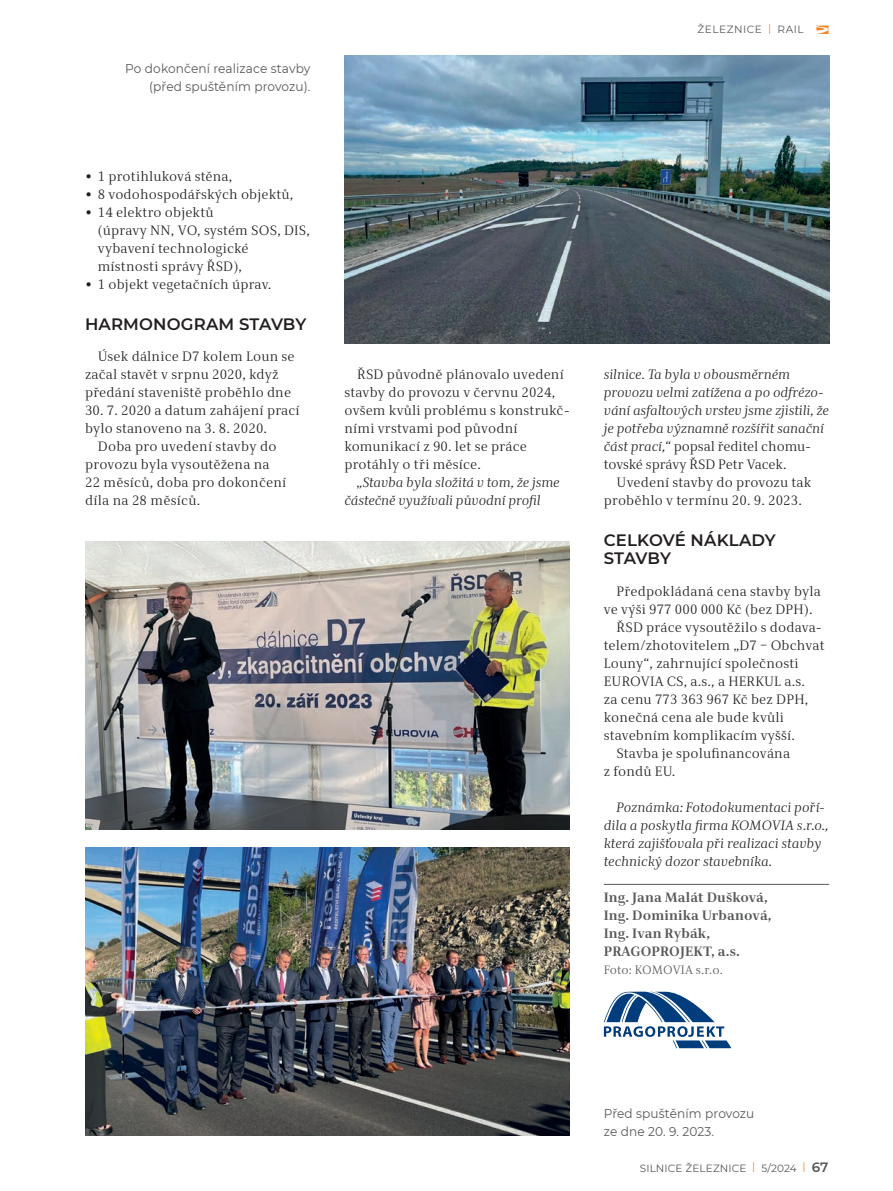
<style>
.page{position:relative;width:893px;height:1191px;background:#fff}
.page>*{position:absolute;margin:0;border:0;box-sizing:border-box;transform-origin:0 0}
.t1{font:600 16.5px/18px "Montserrat";letter-spacing:.01em;color:#231f20}
.t2{font:13.5px/18px "Alfon";letter-spacing:.01em;color:#231f20}
.t3{font:italic 13.5px/18px "Alfon";letter-spacing:-.005em;color:#231f20}
.t4{font:700 13.5px/18px "Alfon";letter-spacing:.01em;color:#57585a}
.t5{font:12.75px/18px "Montserrat";letter-spacing:.01em;color:#57585a;scale:.95 1}
.t6{font:12px "Alfon";color:#57585a}
.t7{font:10.5px "Montserrat";letter-spacing:.01em;color:#57585a}
.t8{font:10.5px "Montserrat";letter-spacing:.05em;color:#57585a}
.s1{color:#f58220}
.s2{font-style:normal}
.s3{font-weight:600;font-size:13.5px}
</style>
<div class="page">
<svg style="left:816px;top:26px;width:12px;height:8px"></svg>
<hr style="left:604px;top:884px;width:225px;height:1px;background:#57585a">
<img style="left:85px;top:541px;width:485px;height:288px">
<img style="left:344px;top:55px;width:485px;height:288px">
<img style="left:85px;top:847px;width:485px;height:288px">
<svg style="left:604px;top:991px;width:127px;height:57px"></svg>
<p class="t5" style="left:125px;top:59px;width:196px;text-align:right">Po dokončení realizace stavby (před spuštěním provozu).</p>
<p class="t2" style="left:85px;top:168px;width:149px">• 1 protihluková stěna,</p>
<p class="t2" style="left:85px;top:186px;width:210px">• 8 vodohospodářských objektů,</p>
<p class="t2" style="left:98px;top:204px;width:214px;text-indent:-13px">• 14 elektro objektů<br>(úpravy NN, VO, systém SOS, DIS, vybavení technologické místnosti správy ŘSD),</p>
<p class="t2" style="left:85px;top:276px;width:188px">• 1 objekt vegetačních úprav.</p>
<p class="t1" style="left:85px;top:314px;width:223px">HARMONOGRAM STAVBY</p>
<p class="t2" style="left:85px;top:348px;width:211px;text-indent:13px">Úsek dálnice D7 kolem Loun se začal stavět v srpnu 2020, když předání staveniště proběhlo dne</p>
<p class="t2" style="left:85px;top:402px;width:216px">30. 7. 2020 a datum zahájení prací</p>
<p class="t2" style="left:85px;top:420px;width:184px">bylo stanoveno na 3. 8. 2020.</p>
<p class="t2" style="left:98px;top:438px;width:180px">Doba pro uvedení stavby do</p>
<p class="t2" style="left:85px;top:456px;width:186px">provozu byla vysoutěžena na</p>
<p class="t2" style="left:85px;top:474px;width:203px">22 měsíců, doba pro dokončení</p>
<p class="t2" style="left:85px;top:492px;width:117px">díla na 28 měsíců.</p>
<p class="t8" style="left:697px;top:22px;width:108px">ŽELEZNICE <span class="s1">|</span> RAIL</p>
<p class="t2" style="left:344px;top:366px;width:227px;text-indent:13px">ŘSD původně plánovalo uvedení stavby do provozu v červnu 2024, ovšem kvůli problému s konstrukč&shy;ními vrstvami pod původní komunikací z 90. let se práce protáhly o tři měsíce.</p>
<p class="t3" style="left:344px;top:474px;width:217px;text-indent:13px">„Stavba byla složitá v tom, že jsme částečně využívali původní profil</p>
<p class="t3" style="left:604px;top:366px;width:227px">silnice. Ta byla v obousměrném provozu velmi zatížena a po odfrézo&shy;vání asfaltových vrstev jsme zjistili, že je potřeba významně rozšířit sanační část prací,“ <span class="s2">popsal ředitel chomu&shy;tovské správy ŘSD Petr Vacek.</span></p>
<p class="t2" style="left:604px;top:474px;width:209px;text-indent:13px">Uvedení stavby do provozu tak proběhlo v termínu 20. 9. 2023.</p>
<p class="t1" style="left:604px;top:530px;width:173px">CELKOVÉ NÁKLADY<br>STAVBY</p>
<p class="t2" style="left:617px;top:582px;width:206px">Předpokládaná cena stavby byla</p>
<p class="t2" style="left:604px;top:600px;width:210px">ve výši 977 000 000 Kč (bez DPH).</p>
<p class="t2" style="left:617px;top:618px;width:207px">ŘSD práce vysoutěžilo s dodava-</p>
<p class="t2" style="left:604px;top:636px;width:222px">telem/zhotovitelem „D7 – Obchvat</p>
<p class="t2" style="left:604px;top:654px;width:196px">Louny“, zahrnující společnosti</p>
<p class="t2" style="left:604px;top:672px;width:203px">EUROVIA CS, a.s., a HERKUL a.s.</p>
<p class="t2" style="left:604px;top:690px;width:206px">za cenu 773 363 967 Kč bez DPH,</p>
<p class="t2" style="left:604px;top:708px;width:182px">konečná cena ale bude kvůli</p>
<p class="t2" style="left:604px;top:726px;width:193px">stavebním komplikacím vyšší.</p>
<p class="t2" style="left:617px;top:744px;width:175px">Stavba je spolufinancována</p>
<p class="t2" style="left:604px;top:762px;width:73px">z fondů EU.</p>
<p class="t3" style="left:604px;top:798px;width:226px;text-indent:13px">Poznámka: Fotodokumentaci poří&shy;dila a poskytla firma KOMOVIA s.r.o., která zajišťovala při realizaci stavby technický dozor stavebníka.</p>
<p class="t4" style="left:604px;top:888px;width:169px">Ing. Jana Malát Dušková,<br>Ing. Dominika Urbanová,<br>Ing. Ivan Rybák,<br>PRAGOPROJEKT, a.s.</p>
<p class="t6" style="left:604px;top:962px;width:120px">Foto: KOMOVIA s.r.o.</p>
<p class="t5" style="left:604px;top:1103px;width:160px">Před spuštěním provozu ze dne 20. 9. 2023.</p>
<p class="t7" style="left:640px;top:1160px;width:190px">SILNICE ŽELEZNICE <span class="s1">|</span> 5/2024 <span class="s1">|</span> <span class="s3">67</span></p>
</div>
